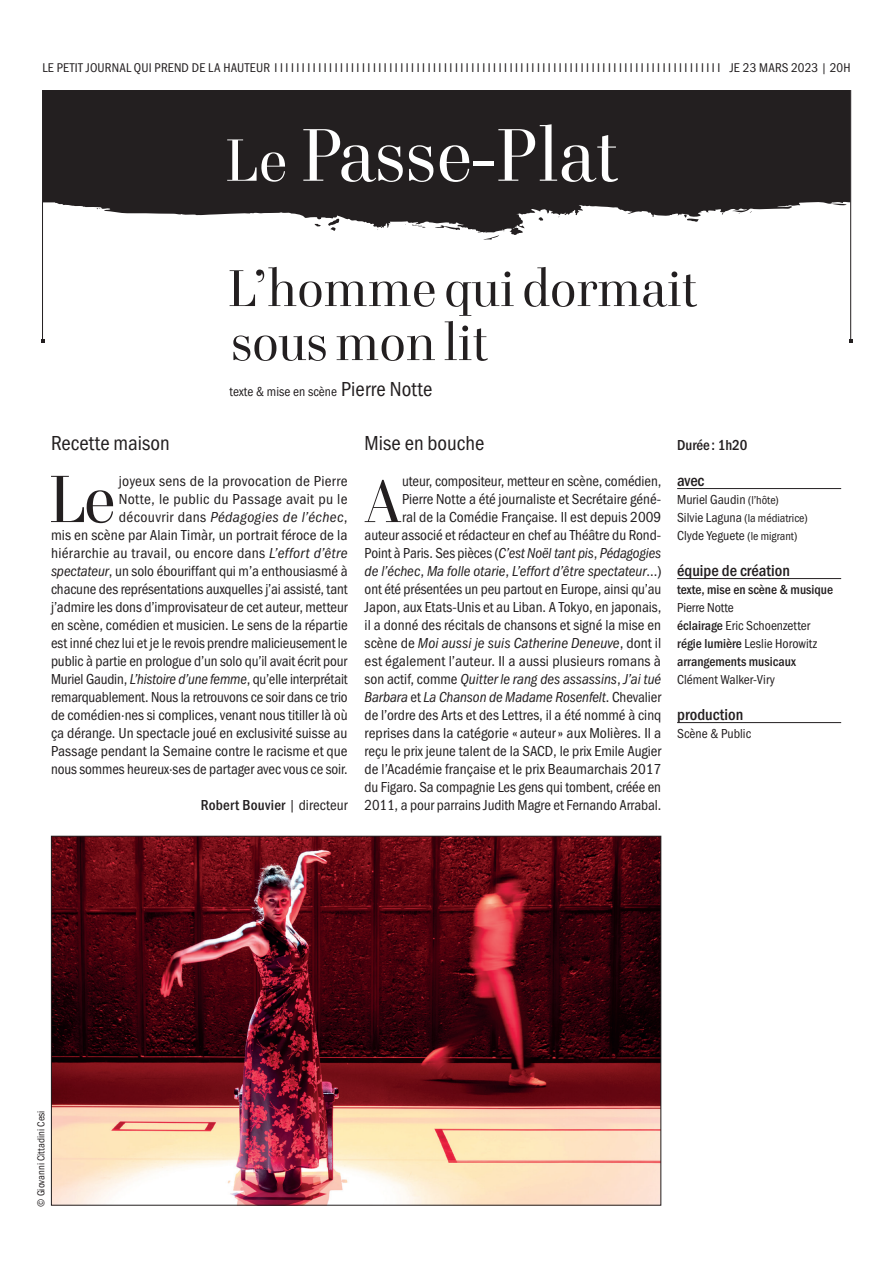
<style>
.page{position:relative;width:893px;height:1263px;background:#fff}
.page>*{position:absolute;margin:0;border:0;box-sizing:border-box;transform-origin:0 0}
.t1{font:75.75px "Cellini Titling Offc Pro";letter-spacing:.005em;color:#fff}
.t2{font:67.8px "Cellini Titling Offc Pro";color:#231f20}
.t3{font:61.8px "Cellini Titling Offc Pro";color:#231f20}
.t4{font:52.5px/54px "Cellini Titling Offc Pro";letter-spacing:-.005em;color:#231f20}
.t5{font:21px "Franklin Gothic URW Cond";color:#231f20}
.t6{font:500 16.5px "Franklin Gothic URW Cond";color:#231f20}
.t7{font:15px/18px "Franklin Gothic URW Cond";color:#231f20;text-align:justify}
.t8{font:15px/18px "Franklin Gothic URW Con Boo Ita";color:#231f20}
.t9{font:15px/18px "Franklin Gothic URW Cond";letter-spacing:.02em;color:#231f20}
.t10{font:15px "Franklin Gothic URW Con Boo Ita";letter-spacing:.02em;color:#231f20}
.t11{font:500 15px "Franklin Gothic URW Cond";letter-spacing:.015em;color:#231f20}
.t12{font:500 15px "Franklin Gothic URW Cond";letter-spacing:-.005em;color:#231f20}
.t13{font:13.5px/18px "Franklin Gothic URW Cond";color:#231f20}
.t14{font:500 13.5px "Franklin Gothic URW Cond";color:#231f20}
.t15{font:13.2px "Franklin Gothic URW Cond";letter-spacing:.015em;color:#231f20}
.t16{font:12px "Franklin Gothic URW Cond";color:#231f20}
.t17{font:10.5px "Franklin Gothic URW Cond";color:#231f20}
.s1{font-size:60.6px}
.s2{font-size:21px}
.s3{font-family:"Franklin Gothic URW Cond"}
.s4{font-family:"Franklin Gothic URW Con Boo Ita"}
.s5{font-weight:400}
.s6{font-size:12px}
.s7{font-size:13.5px}
.s8{font-weight:500}
</style>
<div class="page">
<svg style="left:43px;top:90px;width:807px;height:150px;fill:#231f20"></svg>
<hr style="left:850px;top:90px;width:1px;height:251px;background:#231f20">
<hr style="left:42px;top:90px;width:1px;height:251px;background:#231f20">
<img style="left:53px;top:838px;width:606px;height:365px">
<hr style="left:677px;top:488px;width:164px;height:1px;background:#231f20">
<hr style="left:677px;top:578px;width:164px;height:1px;background:#231f20">
<hr style="left:677px;top:722px;width:164px;height:1px;background:#231f20">
<p class="t15" style="left:43px;top:58px;width:233px">LE PETIT JOURNAL QUI PREND DE LA HAUTEUR IIIIIIIIIIIIIIIIIIIIIIIIIIIIIIIIIIIIIIIIIIIIIIIIIIIIIIIIIIIIIIIIIIIIIIIIIIIIIIIIIII</p>
<p class="t15" style="left:730px;top:58px;width:122px">JE 23 MARS 2023 | 20H</p>
<h1 class="t1" style="left:225px;top:98px;width:394px"><span class="s1">Le</span> Passe-Plat</h1>
<h3 class="t4" style="left:228px;top:258px;width:470px">L’homme qui dormait sous mon lit</h3>
<p class="t13" style="left:230px;top:382px;width:204px">texte &amp; mise en scène <span class="s2">Pierre Notte</span></p>
<h3 class="t5" style="left:51px;top:428px;width:120px">Recette maison</h3>
<h2 class="t2" style="left:49px;top:448px;width:69px">Le</h2>
<p class="t9" style="left:119px;top:471px;width:230px">joyeux sens de la provocation de Pierre<br>Notte, le public du Passage avait pu le</p>
<p class="t10" style="left:119px;top:509px;width:230px"><span class="s3">découvrir dans</span> Pédagogies de l’échec<span class="s3">,</span></p>
<p class="t7" style="left:51px;top:525px;width:298px">mis en scène par Alain Timàr, un portrait féroce de la hiérarchie au travail, ou encore dans <span class="s4">L’effort d’être spectateur</span>, un solo ébouriffant qui m’a enthousiasmé à chacune des représentations auxquelles j’ai assisté, tant j’admire les dons d’improvisateur de cet auteur, metteur en scène, comédien et musicien. Le sens de la répartie est inné chez lui et je le revois prendre malicieusement le public à partie en prologue d’un solo qu’il avait écrit pour Muriel Gaudin, <span class="s4">L’histoire d’une femme</span>, qu’elle interprétait remarquablement. Nous la retrouvons ce soir dans ce trio de comédien·nes si complices, venant nous titiller là où ça dérange. Un spectacle joué en exclusivité suisse au Passage pendant la Semaine contre le racisme et que nous sommes heureux·ses de partager avec vous ce soir.</p>
<p class="t11" style="left:201px;top:794px;width:148px">Robert Bouvier <span class="s5">| directeur</span></p>
<h3 class="t5" style="left:365px;top:428px;width:121px">Mise en bouche</h3>
<p class="t12" style="left:677px;top:434px;width:72px">Durée : 1h20</p>
<p class="t6" style="left:677px;top:469px;width:29px">avec</p>
<p class="t13" style="left:677px;top:490px;width:103px">Muriel Gaudin <span class="s6">(l’hôte)</span></p>
<p class="t16" style="left:677px;top:509px;width:132px"><span class="s7">Silvie Laguna</span> (la médiatrice)</p>
<p class="t13" style="left:677px;top:526px;width:121px">Clyde Yeguete <span class="s6">(le migrant)</span></p>
<p class="t6" style="left:677px;top:559px;width:114px">équipe de création</p>
<p class="t14" style="left:677px;top:580px;width:157px">texte, mise en scène &amp; musique</p>
<p class="t13" style="left:677px;top:598px;width:142px">Pierre Notte<br><span class="s8">éclairage</span> Eric Schoenzetter <span class="s8">régie lumière</span> Leslie Horowitz <span class="s8">arrangements musicaux</span></p>
<p class="t13" style="left:677px;top:670px;width:99px">Clément Walker-Viry</p>
<p class="t6" style="left:677px;top:703px;width:68px">production</p>
<p class="t13" style="left:677px;top:724px;width:76px">Scène &amp; Public</p>
<p class="t7" style="left:365px;top:471px;width:298px;text-align:right">uteur, compositeur, metteur en scène, comédien,<br>Pierre Notte a été journaliste et Secrétaire géné-<br>ral de la Comédie Française. Il est depuis 2009 auteur associé et rédacteur en chef au Théâtre du Rond-</p>
<p class="t8" style="left:365px;top:544px;width:298px"><span class="s3">Point à Paris. Ses pièces (</span>C’est Noël tant pis<span class="s3">,</span> Pédagogies de l’échec<span class="s3">,</span> Ma folle otarie<span class="s3">,</span> L’effort d’être spectateur<span class="s3">...)</span></p>
<p class="t7" style="left:365px;top:579px;width:298px">ont été présentées un peu partout en Europe, ainsi qu’au Japon, aux Etats-Unis et au Liban. A Tokyo, en japonais, il a donné des récitals de chansons et signé la mise en</p>
<p class="t8" style="left:365px;top:634px;width:298px"><span class="s3">scène de</span> Moi aussi je suis Catherine Deneuve<span class="s3">, dont il</span></p>
<p class="t7" style="left:365px;top:651px;width:298px">est également l’auteur. Il a aussi plusieurs romans à</p>
<p class="t8" style="left:365px;top:670px;width:298px"><span class="s3">son actif, comme</span> Quitter le rang des assassins<span class="s3">,</span> J’ai tué<br>Barbara <span class="s3">et</span> La Chanson de Madame Rosenfelt<span class="s3">. Chevalier</span></p>
<p class="t7" style="left:365px;top:705px;width:298px">de l’ordre des Arts et des Lettres, il a été nommé à cinq reprises dans la catégorie « auteur» aux Molières. Il a reçu le prix jeune talent de la SACD, le prix Emile Augier de l’Académie française et le prix Beaumarchais 2017 du Figaro. Sa compagnie Les gens qui tombent, créée en 2011, a pour parrains Judith Magre et Fernando Arrabal.</p>
<h3 class="t3" style="left:365px;top:455px;width:36px">A</h3>
<p class="t17" style="left:33px;top:1206px;width:98px;rotate:-90deg">© Giovanni Cittadini Cesi</p>
</div>
